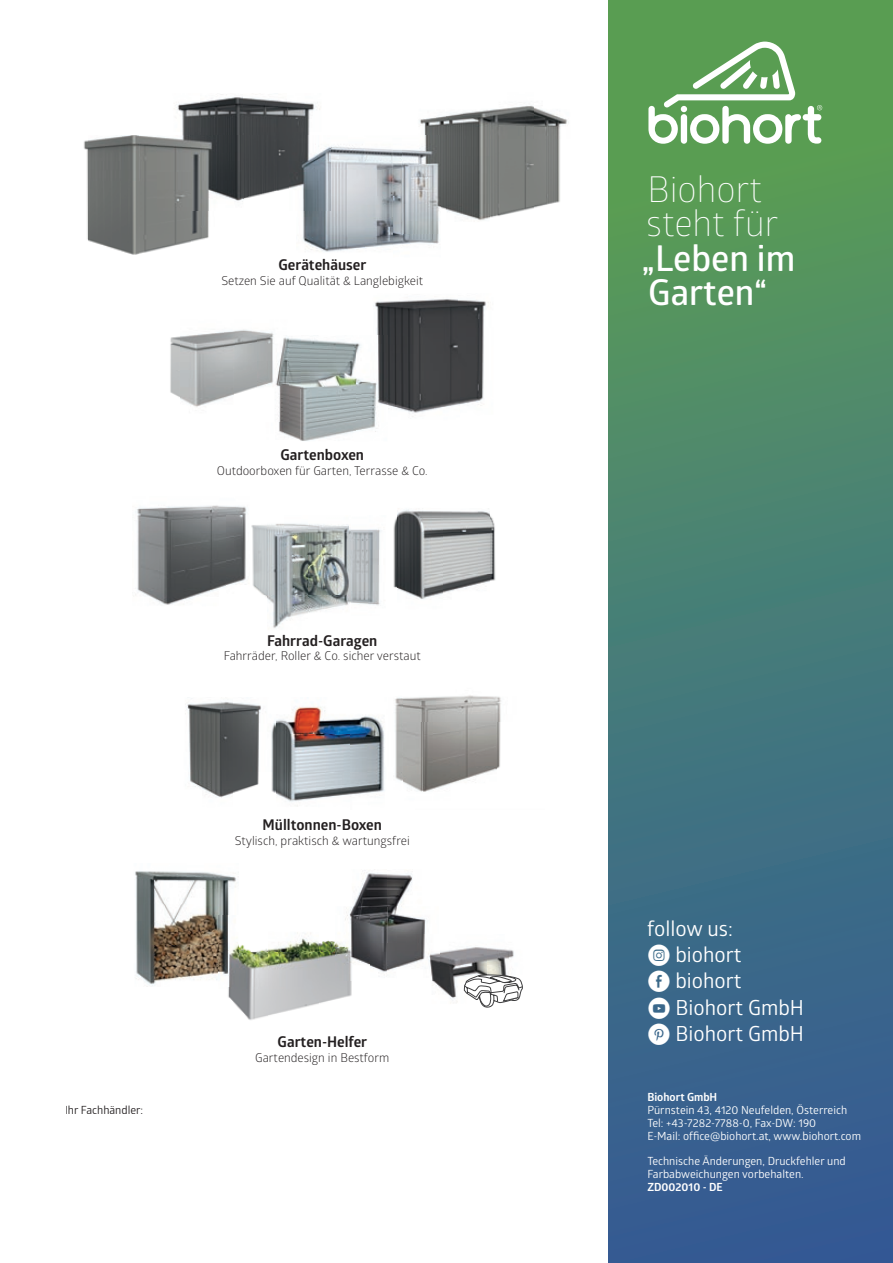
<style>
.page{position:relative;width:893px;height:1263px;background:#fff}
.page>*{position:absolute;margin:0;border:0;box-sizing:border-box;transform-origin:0 0}
.t1{font:300 35.7px/34.5px "Glober";color:#fff}
.t2{font:600 35.7px/34.5px "Glober";color:#fff}
.t3{font:20.85px/26.2px "Glober";color:#fff}
.t4{font:700 14.85px "Glober";color:#231f20}
.t5{font:12.15px "Glober";color:#231f20}
.t6{font:11.25px/12.8px "Glober";color:#fff}
.t7{font:700 11.25px "Glober";color:#fff}
.t8{font:11.25px "Glober";color:#231f20}
.s1{font-family:"Social Media Circled";font-size:21px}
</style>
<div class="page">
<img style="left:403px;top:695px;width:98px;height:28px">
<img style="left:403px;top:723px;width:98px;height:69px">
<div style="left:608px;top:0;width:285px;height:1263px;background:linear-gradient(to bottom,#5da44f,#31569a)"></div>
<img style="left:170px;top:329px;width:104px;height:42px">
<img style="left:170px;top:371px;width:87px;height:36px">
<img style="left:276px;top:697px;width:127px;height:109px">
<img style="left:350px;top:772px;width:53px;height:34px">
<img style="left:135px;top:871px;width:101px;height:75px">
<img style="left:136px;top:946px;width:82px;height:40px">
<svg style="left:648px;top:42px;width:174px;height:102px"></svg>
<img style="left:393px;top:509px;width:102px;height:24px">
<img style="left:393px;top:533px;width:103px;height:67px">
<img style="left:251px;top:523px;width:100px;height:72px">
<img style="left:264px;top:595px;width:87px;height:33px">
<img style="left:351px;top:529px;width:30px;height:76px">
<img style="left:177px;top:94px;width:143px;height:38px">
<img style="left:157px;top:132px;width:43px;height:78px">
<img style="left:200px;top:132px;width:87px;height:39px">
<img style="left:287px;top:132px;width:23px;height:4px">
<img style="left:244px;top:171px;width:4px;height:28px">
<img style="left:419px;top:105px;width:150px;height:35px">
<img style="left:441px;top:140px;width:119px;height:81px">
<img style="left:302px;top:145px;width:137px;height:107px">
<img style="left:248px;top:136px;width:83px;height:74px">
<img style="left:402px;top:136px;width:39px;height:98px">
<img style="left:84px;top:136px;width:73px;height:46px">
<img style="left:87px;top:182px;width:105px;height:46px">
<img style="left:192px;top:210px;width:17px;height:18px">
<img style="left:87px;top:228px;width:122px;height:27px">
<img style="left:200px;top:136px;width:44px;height:74px">
<img style="left:375px;top:299px;width:84px;height:85px">
<img style="left:459px;top:300px;width:27px;height:106px">
<img style="left:387px;top:384px;width:72px;height:33px">
<img style="left:301px;top:339px;width:55px;height:50px">
<img style="left:279px;top:337px;width:22px;height:103px">
<img style="left:300px;top:389px;width:76px;height:52px">
<img style="left:257px;top:335px;width:31px;height:87px">
<img style="left:356px;top:335px;width:31px;height:95px">
<img style="left:346px;top:870px;width:80px;height:73px">
<img style="left:370px;top:943px;width:28px;height:29px">
<img style="left:432px;top:947px;width:82px;height:56px">
<img style="left:398px;top:934px;width:42px;height:46px">
<svg style="left:463px;top:974px;width:60px;height:34px"></svg>
<img style="left:238px;top:932px;width:98px;height:20px">
<img style="left:228px;top:952px;width:124px;height:68px">
<img style="left:218px;top:916px;width:20px;height:71px">
<img style="left:336px;top:916px;width:34px;height:64px">
<img style="left:136px;top:505px;width:111px;height:28px">
<img style="left:135px;top:533px;width:91px;height:72px">
<img style="left:226px;top:516px;width:21px;height:70px">
<img style="left:185px;top:702px;width:91px;height:96px">
<h3 class="t4" style="left:279px;top:254px;width:89px">Gerätehäuser</h3>
<p class="t5" style="left:221px;top:272px;width:203px">Setzen Sie auf Qualität &amp; Langlebigkeit</p>
<h3 class="t4" style="left:280px;top:444px;width:85px">Gartenboxen</h3>
<p class="t5" style="left:217px;top:462px;width:212px">Outdoorboxen für Garten, Terrasse &amp; Co.</p>
<h3 class="t4" style="left:267px;top:630px;width:112px">Fahrrad-Garagen</h3>
<p class="t5" style="left:224px;top:648px;width:199px">Fahrräder, Roller &amp; Co. sicher verstaut</p>
<h3 class="t4" style="left:263px;top:814px;width:121px">Mülltonnen-Boxen</h3>
<p class="t5" style="left:235px;top:832px;width:177px">Stylisch, praktisch &amp; wartungsfrei</p>
<p class="t8" style="left:65px;top:1102px;width:80px">Ihr Fachhändler:</p>
<h3 class="t4" style="left:278px;top:1031px;width:91px">Garten-Helfer</h3>
<p class="t5" style="left:255px;top:1049px;width:136px">Gartendesign in Bestform</p>
<h1 class="t1" style="left:646px;top:171px;width:134px">Biohort steht für</h1>
<h1 class="t2" style="left:642px;top:239px;width:155px">„Leben im<br>Garten“</h1>
<h2 class="t3" style="left:647px;top:914px;width:158px">follow us:<br><span class="s1">Q</span> biohort<br><span class="s1">E</span> biohort<br><span class="s1">M</span> Biohort GmbH<br><span class="s1">A</span> Biohort GmbH</h2>
<p class="t7" style="left:647px;top:1089px;width:71px">Biohort GmbH</p>
<p class="t6" style="left:647px;top:1103px;width:215px">Pürnstein 43, 4120 Neufelden, Österreich<br>Tel: +43-7282-7788-0, Fax-DW: 190<br>E-Mail: office@biohort.at, www.biohort.com</p>
<p class="t6" style="left:647px;top:1154px;width:200px">Technische Änderungen, Druckfehler und<br>Farbabweichungen vorbehalten.</p>
<p class="t7" style="left:647px;top:1178px;width:77px">ZD002010 - DE</p>
</div>
